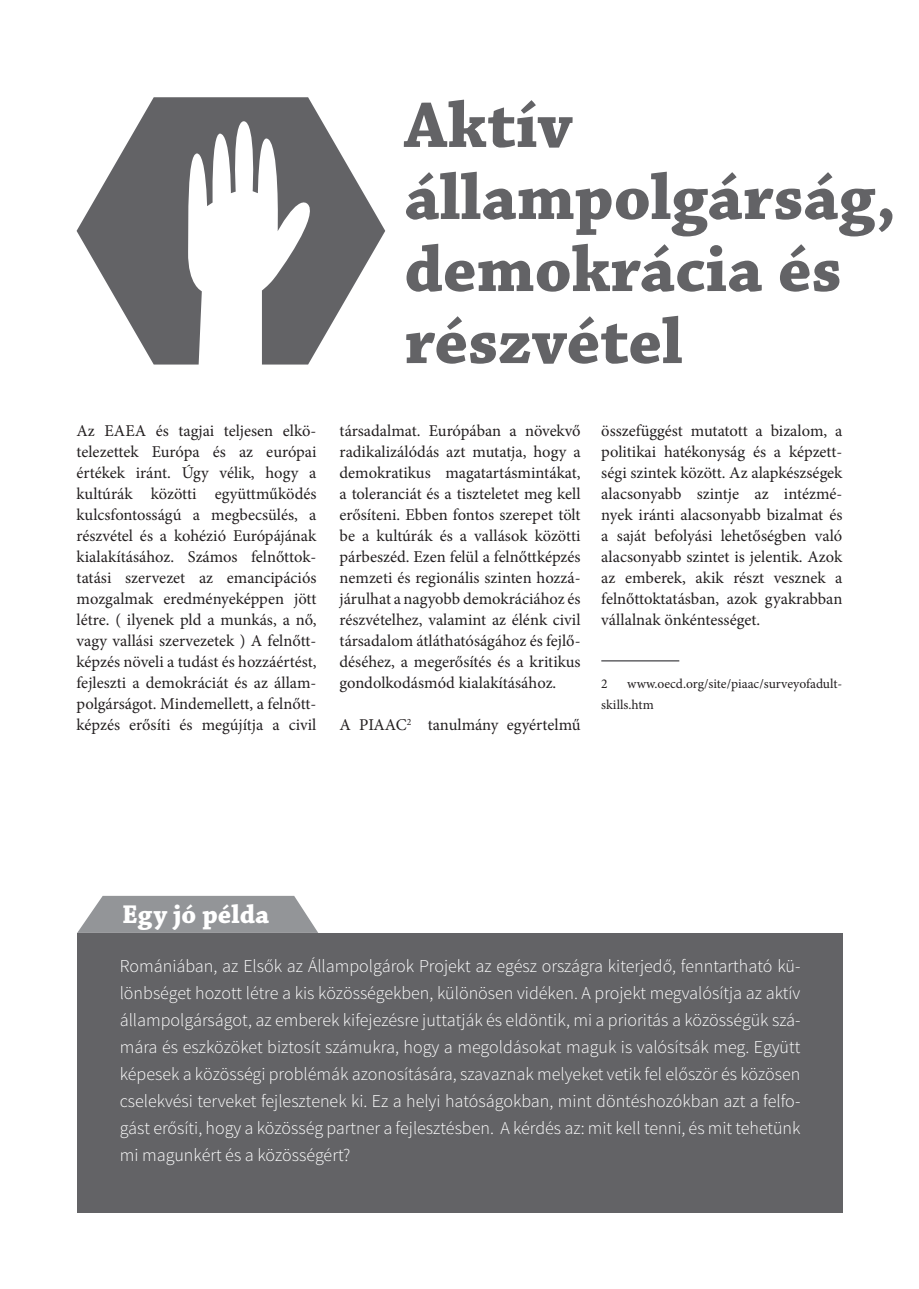
<style>
.page{position:relative;width:919px;height:1289px;background:#fff}
.page>*{position:absolute;margin:0;border:0;box-sizing:border-box;transform-origin:0 0}
.otsikko{font:700 67.5px/72px "Chaparral Pro";color:#636366}
.otsikko-2{font:700 27px "Chaparral Pro";letter-spacing:.005em;color:#fff}
.boksi{font:300 18px/27px "Source Sans Pro";color:#fff;text-align:justify}
.leipis{font:16.5px/21px "Minion Pro";color:#231f20;text-align:justify}
.leipis-2{font:13.5px/21px "Minion Pro";color:#231f20}
</style>
<div class="page">
<svg style="left:77px;top:97px;width:308px;height:267px;fill:#636366"></svg>
<svg style="left:187px;top:121px;width:135px;height:244px"></svg>
<div style="left:77px;top:932px;width:765px;height:280px;background:#636366"></div>
<svg style="left:78px;top:895px;width:240px;height:37px;background:#a0a1a4"></svg>
<hr style="left:601px;top:660px;width:78px;height:1px;background:#636366">
<p class="otsikko" style="left:404px;top:91px;width:169px">Aktív</p>
<p class="otsikko" style="left:404px;top:163px;width:493px">állampolgárság,</p>
<p class="otsikko" style="left:404px;top:235px;width:439px">demokrácia és részvétel</p>
<p class="leipis" style="left:77px;top:420px;width:241px">Az EAEA és tagjai teljesen elkö&shy;telezettek Európa és az európai értékek iránt. Úgy vélik, hogy a kultúrák közötti együttműködés kulcsfontosságú a megbecsülés, a részvétel és a kohézió Európájának kialakításához. Számos felnőttok&shy;tatási szervezet az emancipációs mozgalmak eredményeképpen jött létre. ( ilyenek pld a munkás, a nő, vagy vallási szervezetek ) A felnőtt&shy;képzés növeli a tudást és hozzáértést, fejleszti a demokráciát és az állam&shy;polgárságot. Mindemellett, a felnőtt&shy;képzés erősíti és megújítja a civil</p>
<p class="leipis" style="left:339px;top:420px;width:242px">társadalmat. Európában a növekvő radikalizálódás azt mutatja, hogy a demokratikus magatartásmintákat, a toleranciát és a tiszteletet meg kell erősíteni. Ebben fontos szerepet tölt be a kultúrák és a vallások közötti párbeszéd. Ezen felül a felnőttképzés nemzeti és regionális szinten hozzá&shy;járulhat a nagyobb demokráciához és részvételhez, valamint az élénk civil társadalom átláthatóságához és fejlő&shy;déséhez, a megerősítés és a kritikus gondolkodásmód kialakításához.</p>
<p class="leipis" style="left:339px;top:714px;width:242px">A PIAAC<sup>2</sup> tanulmány egyértelmű</p>
<p class="leipis" style="left:601px;top:420px;width:242px">összefüggést mutatott a bizalom, a politikai hatékonyság és a képzett&shy;ségi szintek között. Az alapkészségek alacsonyabb szintje az intézmé&shy;nyek iránti alacsonyabb bizalmat és a saját befolyási lehetőségben való alacsonyabb szintet is jelentik. Azok az emberek, akik részt vesznek a felnőttoktatásban, azok gyakrabban vállalnak önkéntességet.</p>
<p class="leipis-2" style="left:601px;top:673px;width:242px;text-indent:26px">www.oecd.org/site/piaac/surveyofadult&shy;skills.htm</p>
<p class="leipis-2" style="left:601px;top:673px;width:8px">2</p>
<p class="otsikko-2" style="left:122px;top:899px;width:149px">Egy jó példa</p>
<p class="boksi" style="left:120px;top:952px;width:682px">Romániában, az Elsők az Állampolgárok Projekt az egész országra kiterjedő, fenntartható kü&shy;lönbséget hozott létre a kis közösségekben, különösen vidéken. A projekt megvalósítja az aktív állampolgárságot, az emberek kifejezésre juttatják és eldöntik, mi a prioritás a közösségük szá&shy;mára és eszközöket biztosít számukra, hogy a megoldásokat maguk is valósítsák meg. Együtt képesek a közösségi problémák azonosítására, szavaznak melyeket vetik fel először és közösen cselekvési terveket fejlesztenek ki. Ez a helyi hatóságokban, mint döntéshozókban azt a felfo&shy;gást erősíti, hogy a közösség partner a fejlesztésben. A kérdés az: mit kell tenni, és mit tehetünk mi magunkért és a közösségért?</p>
</div>
